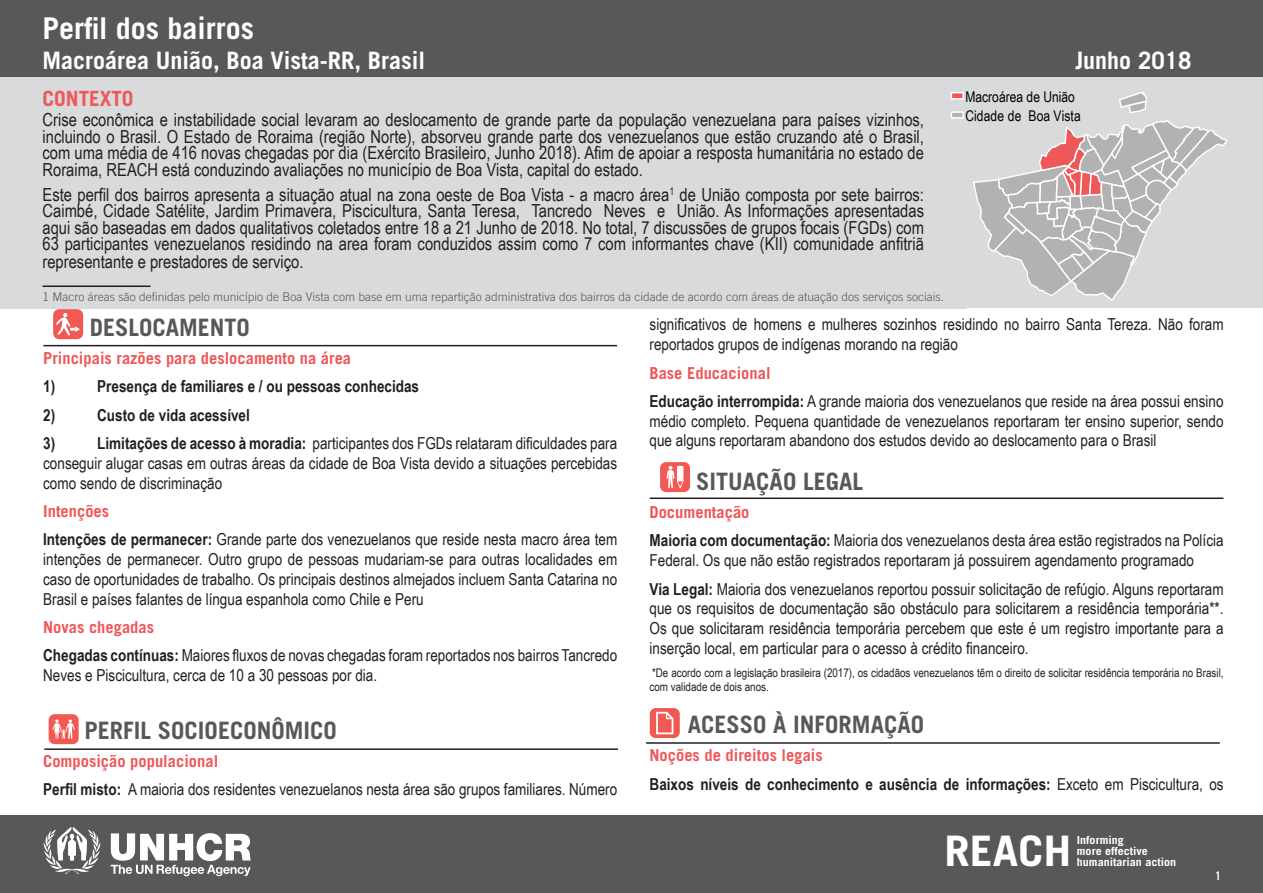
<style>
.page{position:relative;width:1263px;height:893px;background:#fff}
.page>*{position:absolute;margin:0;border:0;box-sizing:border-box;transform-origin:0 0}
.t1{font:700 42px "Trade Gothic LT Std";color:#fff;scale:1.09 1}
.Tite_1_-_White{font:700 30px "Trade Gothic LT Std";color:#fff}
.Introduction{font:700 24px "Trade Gothic LT Std";color:#58585a}
.Tite_1_-_White-2{font:700 24px "Trade Gothic LT Std";color:#fff}
.Titre_1_-_Red{font:700 21px "Trade Gothic LT Std";color:#ee5859}
.Introduction-2{font:18px/16.8px "Arial Narrow";color:#231f20;text-align:justify}
.Main_text_column__11{font:16.5px/19.8px "Arial Narrow";color:#231f20;text-align:justify}
.Main_text_column__11-2{font:700 16.5px "Arial Narrow";color:#231f20}
.Main_text_column__11-3{font:700 16.5px "Trade Gothic LT Std";color:#ee5859}
.t2{font:14.7px/19px "Arial Narrow";color:#000}
.t3{font:300 12px "Trade Gothic LT Std";color:#57585a}
.Main_text_column__11-4{font:12px/14.4px "Arial Narrow";color:#231f20}
.t4{font:700 12px "Trade Gothic LT Std";color:#fffefc}
.t5{font:700 11.1px/11.1px "Trade Gothic LT Std";color:#fff;scale:1.09 1}
.s1{font-weight:700}
.s2{font-weight:400}
</style>
<div class="page">
<div style="left:944px;top:77px;width:319px;height:231px;background:#d9dadc"></div>
<div style="left:0;top:815px;width:1263px;height:78px;background:#57585a"></div>
<svg style="left:43px;top:827px;width:58px;height:47px"></svg>
<svg style="left:111px;top:833px;width:140px;height:43px"></svg>
<div style="left:0;top:78px;width:966px;height:231px;background:#d9dadc"></div>
<hr style="left:43px;top:285px;width:108px;height:2px;background:#231f20">
<hr style="left:43px;top:345px;width:574px;height:1px;background:#231f20">
<svg style="left:53px;top:309px;width:30px;height:30px"></svg>
<hr style="left:650px;top:497px;width:573px;height:2px;background:#231f20">
<hr style="left:44px;top:748px;width:574px;height:2px;background:#231f20">
<hr style="left:646px;top:742px;width:574px;height:2px;background:#231f20">
<svg style="left:660px;top:462px;width:30px;height:30px"></svg>
<svg style="left:650px;top:708px;width:30px;height:30px"></svg>
<svg style="left:49px;top:714px;width:30px;height:30px"></svg>
<div style="left:0;top:0;width:1263px;height:77px;background:#57585a"></div>
<svg style="left:973px;top:92px;width:254px;height:209px"></svg>
<div style="left:951px;top:92px;width:13px;height:8px;background:#ee5859;border:1px solid #fff"></div>
<div style="left:951px;top:111px;width:13px;height:8px;background:#b2b2b2;border:1px solid #fff"></div>
<p class="Tite_1_-_White" style="left:43px;top:10px;width:213px">Perfil dos bairros</p>
<p class="Tite_1_-_White-2" style="left:43px;top:45px;width:384px">Macroárea União, Boa Vista-RR, Brasil</p>
<p class="Tite_1_-_White-2" style="left:1075px;top:45px;width:118px">Junho 2018</p>
<p class="t2" style="left:965px;top:86px;width:117px">Macroárea de União<br>Cidade de Boa Vista</p>
<p class="Titre_1_-_Red" style="left:43px;top:85px;width:93px">CONTEXTO</p>
<p class="Introduction-2" style="left:43px;top:111px;width:883px">Crise econômica e instabilidade social levaram ao deslocamento de grande parte da população venezuelana para países vizinhos, incluindo o Brasil. O Estado de Roraima (região Norte), absorveu grande parte dos venezuelanos que estão cruzando até o Brasil, com uma média de 416 novas chegadas por dia (Exército Brasileiro, Junho 2018). Afim de apoiar a resposta humanitária no estado de Roraima, REACH está conduzindo avaliações no município de Boa Vista, capital do estado.</p>
<p class="Introduction-2" style="left:43px;top:185px;width:883px">Este perfil dos bairros apresenta a situação atual na zona oeste de Boa Vista - a macro área<sup>1</sup> de União composta por sete bairros:<br>Caimbé, Cidade Satélite, Jardim Primavera, Piscicultura, Santa Teresa, Tancredo Neves e União. As Informações apresentadas aqui são baseadas em dados qualitativos coletados entre 18 a 21 Junho de 2018. No total, 7 discussões de grupos focais (FGDs) com 63 participantes venezuelanos residindo na area foram conduzidos assim como 7 com informantes chave (KII) comunidade anfitriã representante e prestadores de serviço.</p>
<p class="t3" style="left:43px;top:289px;width:903px">1 Macro áreas são definidas pelo município de Boa Vista com base em uma repartição administrativa dos bairros da cidade de acordo com áreas de atuação dos serviços sociais.</p>
<p class="Introduction" style="left:90px;top:312px;width:162px">DESLOCAMENTO</p>
<p class="Main_text_column__11-3" style="left:43px;top:348px;width:309px">Principais razões para deslocamento na área</p>
<p class="Main_text_column__11-2" style="left:43px;top:374px;width:14px">1)</p>
<p class="Main_text_column__11-2" style="left:97px;top:374px;width:323px">Presença de familiares e / ou pessoas conhecidas</p>
<p class="Main_text_column__11-2" style="left:43px;top:402px;width:14px">2)</p>
<p class="Main_text_column__11-2" style="left:97px;top:402px;width:154px">Custo de vida acessível</p>
<p class="Main_text_column__11-2" style="left:43px;top:431px;width:14px">3)</p>
<p class="Main_text_column__11" style="left:649px;top:314px;width:576px">significativos de homens e mulheres sozinhos residindo no bairro Santa Tereza. Não foram reportados grupos de indígenas morando na região</p>
<p class="Main_text_column__11-3" style="left:649px;top:362px;width:123px">Base Educacional</p>
<p class="Main_text_column__11" style="left:649px;top:390px;width:576px"><span class="s1">Educação interrompida:</span> A grande maioria dos venezuelanos que reside na área possui ensino médio completo. Pequena quantidade de venezuelanos reportaram ter ensino superior, sendo que alguns reportaram abandono dos estudos devido ao deslocamento para o Brasil</p>
<p class="Introduction" style="left:696px;top:467px;width:168px">SITUAÇÃO LEGAL</p>
<p class="Main_text_column__11-3" style="left:649px;top:502px;width:101px">Documentação</p>
<p class="Main_text_column__11" style="left:649px;top:530px;width:576px"><span class="s1">Maioria com documentação:</span> Maioria dos venezuelanos desta área estão registrados na Polícia<br>Federal. Os que não estão registrados reportaram já possuirem agendamento programado</p>
<p class="Main_text_column__11" style="left:649px;top:578px;width:576px"><span class="s1">Via Legal:</span> Maioria dos venezuelanos reportou possuir solicitação de refúgio. Alguns reportaram que os requisitos de documentação são obstáculo para solicitarem a residência temporária**.<br>Os que solicitaram residência temporária percebem que este é um registro importante para a inserção local, em particular para o acesso à crédito financeiro.</p>
<p class="Main_text_column__11-4" style="left:649px;top:665px;width:576px">*De acordo com a legislação brasileira (2017), os cidadãos venezuelanos têm o direito de solicitar residência temporária no Brasil, com validade de dois anos.</p>
<p class="Introduction" style="left:688px;top:710px;width:238px">ACESSO À INFORMAÇÃO</p>
<p class="Main_text_column__11-3" style="left:649px;top:745px;width:175px">Noções de direitos legais</p>
<p class="Main_text_column__11-2" style="left:649px;top:771px;width:576px">Baixos níveis de conhecimento e ausência de informações: <span class="s2">Exceto em Piscicultura, os</span></p>
<p class="Main_text_column__11" style="left:43px;top:433px;width:576px;text-indent:54px"><span class="s1">Limitações de acesso à moradia:</span> participantes dos FGDs relataram dificuldades para conseguir alugar casas em outras áreas da cidade de Boa Vista devido a situações percebidas como sendo de discriminação</p>
<p class="Main_text_column__11-3" style="left:43px;top:501px;width:68px">Intenções</p>
<p class="Main_text_column__11" style="left:43px;top:529px;width:576px"><span class="s1">Intenções de permanecer:</span> Grande parte dos venezuelanos que reside nesta macro área tem intenções de permanecer. Outro grupo de pessoas mudariam-se para outras localidades em caso de oportunidades de trabalho. Os principais destinos almejados incluem Santa Catarina no Brasil e países falantes de língua espanhola como Chile e Peru</p>
<p class="Main_text_column__11-3" style="left:43px;top:617px;width:112px">Novas chegadas</p>
<p class="Main_text_column__11" style="left:43px;top:645px;width:576px"><span class="s1">Chegadas contínuas:</span> Maiores fluxos de novas chegadas foram reportados nos bairros Tancredo<br>Neves e Piscicultura, cerca de 10 a 30 pessoas por dia.</p>
<p class="Introduction" style="left:85px;top:715px;width:254px">PERFIL SOCIOECONÔMICO</p>
<p class="Main_text_column__11-3" style="left:43px;top:751px;width:177px">Composição populacional</p>
<p class="Main_text_column__11" style="left:43px;top:779px;width:576px"><span class="s1">Perfil misto:</span> A maioria dos residentes venezuelanos nesta área são grupos familiares. Número</p>
<h1 class="t1" style="left:944px;top:825px;width:118px">REACH</h1>
<p class="t5" style="left:1077px;top:834px;width:67px">Informing more effective</p>
<p class="t5" style="left:1077px;top:856px;width:93px">humanitarian action</p>
<p class="t4" style="left:1215px;top:868px;width:8px">1</p>
</div>
